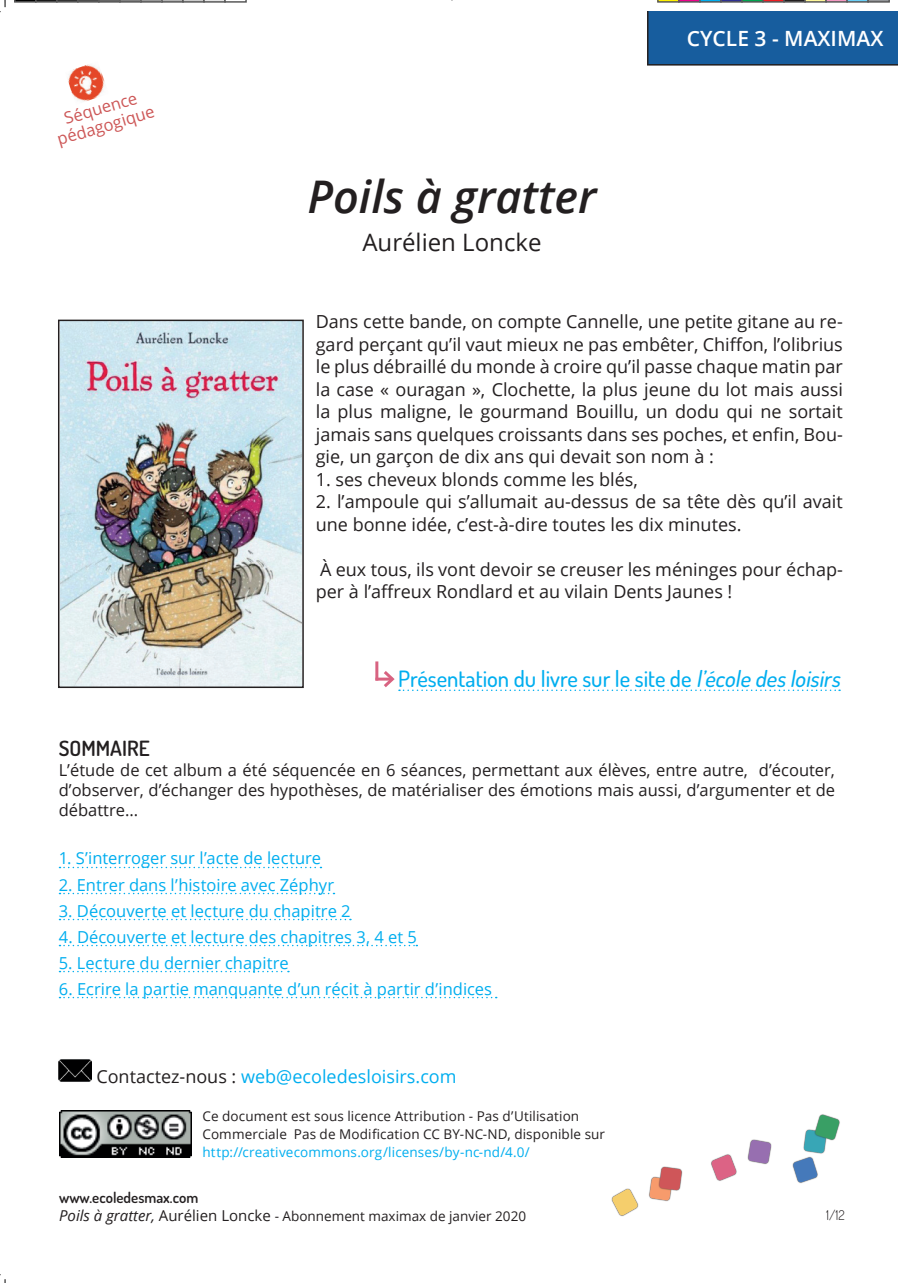
<style>
.page{position:relative;width:898px;height:1283px;background:#fff}
.page>*{position:absolute;margin:0;border:0;box-sizing:border-box;transform-origin:0 0}
.t1{font:italic 600 45px "Open Sans";color:#231f20}
.t2{font:24px "Open Sans";color:#231f20}
.t3{font:500 22.5px "Dosis";color:#00aeef}
.t4{font:600 21px "Open Sans";color:#fff}
.t5{font:600 21px "Dosis";color:#231f20}
.t6{font:18px/22.5px "Open Sans";color:#231f20}
.t7{font:18px "Open Sans";color:#00aeef}
.t8{font:16.5px "Open Sans";color:#00aeef}
.t9{font:16.5px/19.8px "Open Sans";color:#231f20;text-align:justify}
.t10{font:16.5px/18px "Open Sans";color:#cd5757;text-align:center}
.t11{font:600 15px "Dosis";color:#231f20}
.t12{font:13.5px/18px "Open Sans";letter-spacing:.01em;color:#231f20}
.t13{font:13.5px "Open Sans";letter-spacing:.01em;color:#00aeef}
.t14{font:300 13.5px "Dosis";color:#231f20}
.s1{font-style:italic}
.s2{color:#231f20}
.s3{font-style:italic;font-size:15px}
.s4{font-size:15px}
</style>
<div class="page">
<img style="left:611px;top:1114px;width:229px;height:102px">
<svg style="left:59px;top:867px;width:262px;height:1px"></svg>
<svg style="left:59px;top:893px;width:275px;height:1px"></svg>
<svg style="left:59px;top:919px;width:292px;height:1px"></svg>
<svg style="left:59px;top:945px;width:358px;height:1px"></svg>
<svg style="left:59px;top:971px;width:230px;height:1px"></svg>
<svg style="left:59px;top:997px;width:437px;height:1px"></svg>
<img style="left:59px;top:1059px;width:33px;height:23px">
<hr style="left:375px;top:661px;width:3px;height:19px;background:#d86381">
<hr style="left:375px;top:677px;width:17px;height:3px;background:#d86381">
<svg style="left:380px;top:671px;width:459px;height:20px"></svg>
<img style="left:59px;top:1111px;width:132px;height:46px">
<img style="left:68px;top:64px;width:37px;height:37px">
<img style="left:61px;top:323px;width:239px;height:362px">
<div style="left:58px;top:320px;width:245px;height:368px;border:2px solid #231f20"></div>
<svg style="left:0;top:0;width:6px;height:13px"></svg>
<svg style="left:14px;top:0;width:233px;height:3px"></svg>
<svg style="left:647px;top:0;width:251px;height:66px"></svg>
<p class="t10" style="left:50px;top:114px;width:102px;rotate:-17deg">Séquence pédagogique</p>
<h1 class="t1" style="left:307px;top:166px;width:290px">Poils à gratter</h1>
<h2 class="t2" style="left:362px;top:225px;width:180px">Aurélien Loncke</h2>
<p class="t4" style="left:686px;top:24px;width:198px">CYCLE 3 - MAXIMAX</p>
<p class="t6" style="left:315px;top:310px;width:528px;text-align:justify">Dans cette bande, on compte Cannelle, une petite gitane au re&shy;gard perçant qu’il vaut mieux ne pas embêter, Chiffon, l’olibrius le plus débraillé du monde à croire qu’il passe chaque matin par la case « ouragan », Clochette, la plus jeune du lot mais aussi la plus maligne, le gourmand Bouillu, un dodu qui ne sortait jamais sans quelques croissants dans ses poches, et enfin, Bou&shy;gie, un garçon de dix ans qui devait son nom à :</p>
<p class="t6" style="left:315px;top:467px;width:323px">1. ses cheveux blonds comme les blés,</p>
<p class="t6" style="left:315px;top:490px;width:528px">2. l’ampoule qui s’allumait au-dessus de sa tête dès qu’il avait une bonne idée, c’est-à-dire toutes les dix minutes.</p>
<p class="t6" style="left:315px;top:557px;width:528px">À eux tous, ils vont devoir se creuser les méninges pour échap&shy;per à l’affreux Rondlard et au vilain Dents Jaunes !</p>
<p class="t3" style="left:398px;top:664px;width:448px">Présentation du livre sur le site de <span class="s1">l’école desloisirs</span></p>
<p class="t5" style="left:59px;top:735px;width:93px">SOMMAIRE</p>
<p class="t9" style="left:59px;top:760px;width:777px">L’étude de cet album a été séquencée en 6 séances, permettant aux élèves, entre autre, d’écouter, d’observer, d’échanger des hypothèses, de matérialiser des émotions mais aussi, d’argumenter et de débattre...</p>
<p class="t8" style="left:59px;top:847px;width:264px">1. S’interroger sur l’acte de lecture</p>
<p class="t8" style="left:59px;top:873px;width:277px">2. Entrer dans l’histoire avec Zéphyr</p>
<p class="t8" style="left:59px;top:899px;width:293px">3. Découverte et lecture du chapitre 2</p>
<p class="t8" style="left:59px;top:925px;width:359px">4. Découverte et lecture des chapitres 3, 4 et 5</p>
<p class="t8" style="left:59px;top:951px;width:231px">5. Lecture du dernier chapitre</p>
<p class="t8" style="left:59px;top:977px;width:435px">6. Ecrire la partie manquante d’un récit à partir d’indices</p>
<p class="t7" style="left:96px;top:1064px;width:361px"><span class="s2">Contactez-nous :</span> web@ecoledesloisirs.com</p>
<p class="t12" style="left:202px;top:1107px;width:404px">Ce document est sous licence Attribution - Pas d’Utilisation<br>Commerciale Pas de Modification CC BY-NC-ND, disponible sur</p>
<p class="t13" style="left:202px;top:1143px;width:328px">http://creativecommons.org/licenses/by-nc-nd/4.0/</p>
<p class="t11" style="left:59px;top:1187px;width:141px">www.ecoledesmax.com</p>
<p class="t12" style="left:59px;top:1206px;width:468px"><span class="s3">Poils à gratter,</span> <span class="s4">Aurélien Loncke</span> - Abonnement maximax de janvier 2020</p>
<p class="t14" style="left:825px;top:1206px;width:20px">1/12</p>
</div>
